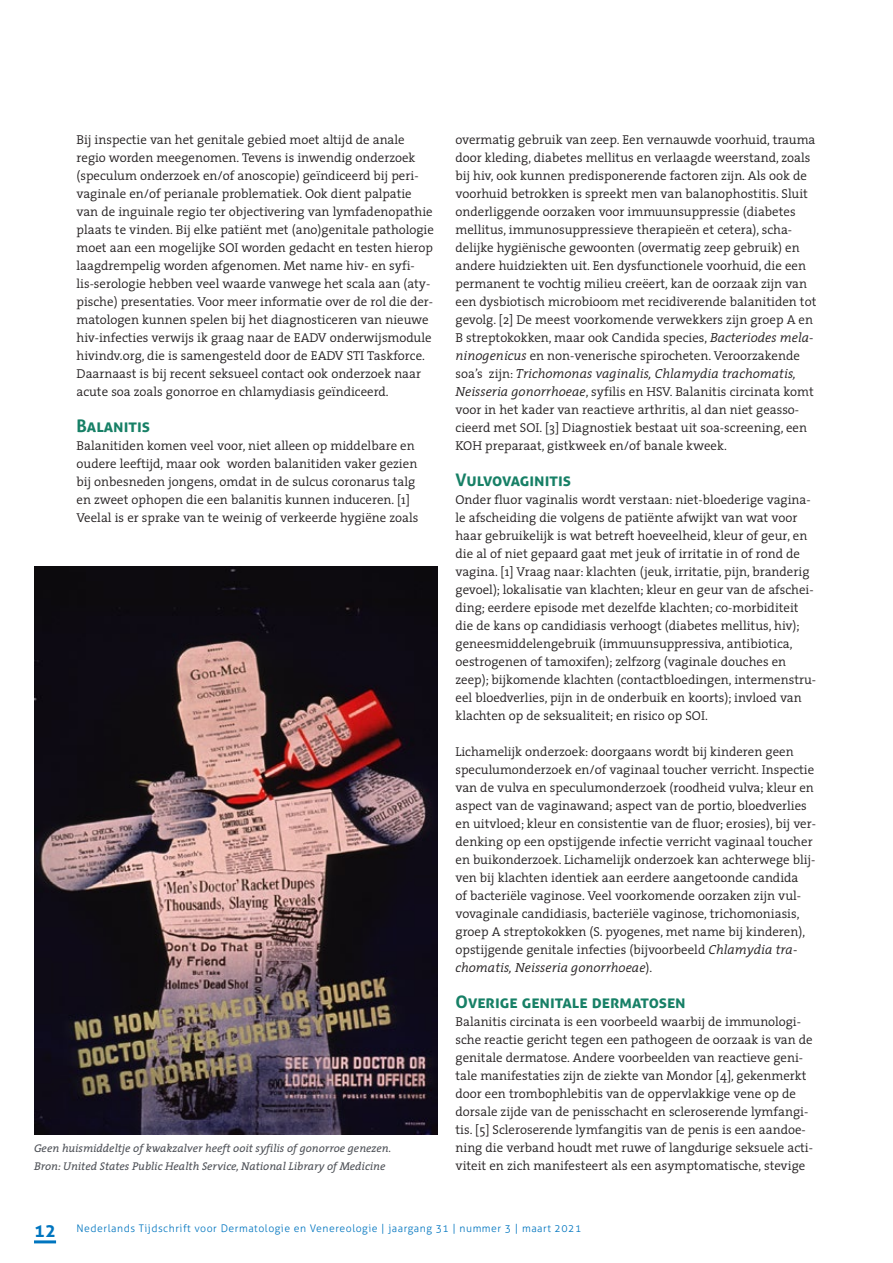
<style>
.page{position:relative;width:893px;height:1263px;background:#fff}
.page>*{position:absolute;margin:0;border:0;box-sizing:border-box;transform-origin:0 0}
.TUSSENKOP_1-Aller{font:700 17.25px "Aller";color:#178066}
.PLATTE_TEKS{font:italic 300 13.2px "The Serif";color:#231f20}
.PLATTE_TEKS-2{font:300 12.9px/18px "The Serif";color:#231f20}
.Bijschrift{font:italic 11.25px/18px "The Serif";color:#4d5056}
.t1{font:300 10.5px "Aller";letter-spacing:.05em;color:#0075bf}
.s1{font-style:italic;font-size:13.2px}
.s2{font-style:normal;font-size:12.9px}
.s3{font-weight:700;font-size:18px}
</style>
<div class="page">
<hr style="left:34px;top:1240px;width:22px;height:3px;background:#0075bf">
<img style="left:34px;top:566px;width:403px;height:568px">
<p class="PLATTE_TEKS-2" style="left:77px;top:130px;width:359px">Bij inspectie van het genitale gebied moet altijd de anale regio worden meegenomen. Tevens is inwendig onderzoek (speculum onderzoek en/of anoscopie) geïndiceerd bij peri&shy;vaginale en/of perianale problematiek. Ook dient palpatie van de inguinale regio ter objectivering van lymfadenopathie plaats te vinden. Bij elke patiënt met (ano)genitale pathologie moet aan een mogelijke SOI worden gedacht en testen hierop laagdrempelig worden afgenomen. Met name hiv- en syfi&shy;lis-serologie hebben veel waarde vanwege het scala aan (aty&shy;pische) presentaties. Voor meer informatie over de rol die der&shy;matologen kunnen spelen bij het diagnosticeren van nieuwe hiv-infecties verwijs ik graag naar de EADV onderwijsmodule hivindv.org, die is samengesteld door de EADV STI Taskforce.<br>Daarnaast is bij recent seksueel contact ook onderzoek naar acute soa zoals gonorroe en chlamydiasis geïndiceerd.</p>
<p class="TUSSENKOP_1-Aller" style="left:77px;top:415px;width:75px">Balanitis</p>
<p class="PLATTE_TEKS-2" style="left:77px;top:436px;width:343px">Balanitiden komen veel voor, niet alleen op middelbare en oudere leeftijd, maar ook worden balanitiden vaker gezien bij onbesneden jongens, omdat in de sulcus coronarus talg en zweet ophopen die een balanitis kunnen induceren. [1] Veelal is er sprake van te weinig of verkeerde hygiëne zoals</p>
<p class="Bijschrift" style="left:34px;top:1139px;width:359px">Geen huismiddeltje of kwakzalver heeft ooit syfilis of gonorroe genezen.<br>Bron: United States Public Health Service, National Library of Medicine</p>
<p class="PLATTE_TEKS-2" style="left:455px;top:130px;width:362px">overmatig gebruik van zeep. Een vernauwde voorhuid, trauma door kleding, diabetes mellitus en verlaagde weerstand, zoals bij hiv, ook kunnen predisponerende factoren zijn. Als ook de voorhuid betrokken is spreekt men van balanophostitis. Sluit onderliggende oorzaken voor immuunsuppressie (diabetes mellitus, immunosuppressieve therapieën et cetera), scha&shy;delijke hygiënische gewoonten (overmatig zeep gebruik) en andere huidziekten uit. Een dysfunctionele voorhuid, die een permanent te vochtig milieu creëert, kan de oorzaak zijn van een dysbiotisch microbioom met recidiverende balanitiden tot gevolg. [2] De meest voorkomende verwekkers zijn groep A en B streptokokken, maar ook Candida species, <span class="s1">Bacteriodes mela&shy;ninogenicus</span> en non-venerische spirocheten. Veroorzakende</p>
<p class="PLATTE_TEKS" style="left:455px;top:363px;width:342px"><span class="s2">soa’s zijn:</span> Trichomonas vaginalis, Chlamydia trachomatis,</p>
<p class="PLATTE_TEKS-2" style="left:455px;top:382px;width:360px"><span class="s1">Neisseria gonorrhoeae</span>, syfilis en HSV. Balanitis circinata komt voor in het kader van reactieve arthritis, al dan niet geasso&shy;cieerd met SOI. [3] Diagnostiek bestaat uit soa-screening, een KOH preparaat, gistkweek en/of banale kweek.</p>
<p class="TUSSENKOP_1-Aller" style="left:455px;top:469px;width:117px">Vulvovaginitis</p>
<p class="PLATTE_TEKS-2" style="left:455px;top:490px;width:362px">Onder fluor vaginalis wordt verstaan: niet-bloederige vagina&shy;le afscheiding die volgens de patiënte afwijkt van wat voor haar gebruikelijk is wat betreft hoeveelheid, kleur of geur, en die al of niet gepaard gaat met jeuk of irritatie in of rond de vagina. [1] Vraag naar: klachten (jeuk, irritatie, pijn, branderig gevoel); lokalisatie van klachten; kleur en geur van de afschei&shy;ding; eerdere episode met dezelfde klachten; co-morbiditeit die de kans op candidiasis verhoogt (diabetes mellitus, hiv); geneesmiddelengebruik (immuunsuppressiva, antibiotica, oestrogenen of tamoxifen); zelfzorg (vaginale douches en zeep); bijkomende klachten (contactbloedingen, intermenstru&shy;eel bloedverlies, pijn in de onderbuik en koorts); invloed van klachten op de seksualiteit; en risico op SOI.</p>
<p class="PLATTE_TEKS-2" style="left:455px;top:742px;width:362px">Lichamelijk onderzoek: doorgaans wordt bij kinderen geen speculumonderzoek en/of vaginaal toucher verricht. Inspectie van de vulva en speculumonderzoek (roodheid vulva; kleur en aspect van de vaginawand; aspect van de portio, bloedverlies en uitvloed; kleur en consistentie van de fluor; erosies), bij ver&shy;denking op een opstijgende infectie verricht vaginaal toucher en buikonderzoek. Lichamelijk onderzoek kan achterwege blij&shy;ven bij klachten identiek aan eerdere aangetoonde candida<br>of bacteriële vaginose. Veel voorkomende oorzaken zijn vul&shy;vovaginale candidiasis, bacteriële vaginose, trichomoniasis, groep A streptokokken (S. pyogenes, met name bij kinderen), opstijgende genitale infecties (bijvoorbeeld <span class="s1">Chlamydia tra-</span></p>
<p class="PLATTE_TEKS" style="left:455px;top:957px;width:198px">chomatis, Neisseria gonorrhoeae<span class="s2">).</span></p>
<p class="TUSSENKOP_1-Aller" style="left:455px;top:991px;width:232px">Overige genitale dermatosen</p>
<p class="PLATTE_TEKS-2" style="left:455px;top:1012px;width:359px">Balanitis circinata is een voorbeeld waarbij de immunologi&shy;sche reactie gericht tegen een pathogeen de oorzaak is van de genitale dermatose. Andere voorbeelden van reactieve geni&shy;tale manifestaties zijn de ziekte van Mondor [4], gekenmerkt door een trombophlebitis van de oppervlakkige vene op de dorsale zijde van de penisschacht en scleroserende lymfangi&shy;tis. [5] Scleroserende lymfangitis van de penis is een aandoe&shy;ning die verband houdt met ruwe of langdurige seksuele acti&shy;viteit en zich manifesteert als een asymptomatische, stevige</p>
<p class="t1" style="left:34px;top:1222px;width:549px"><span class="s3">12</span> Nederlands Tijdschrift voor Dermatologie en Venereologie | jaargang 31 | nummer 3 | maart 2021</p>
</div>
